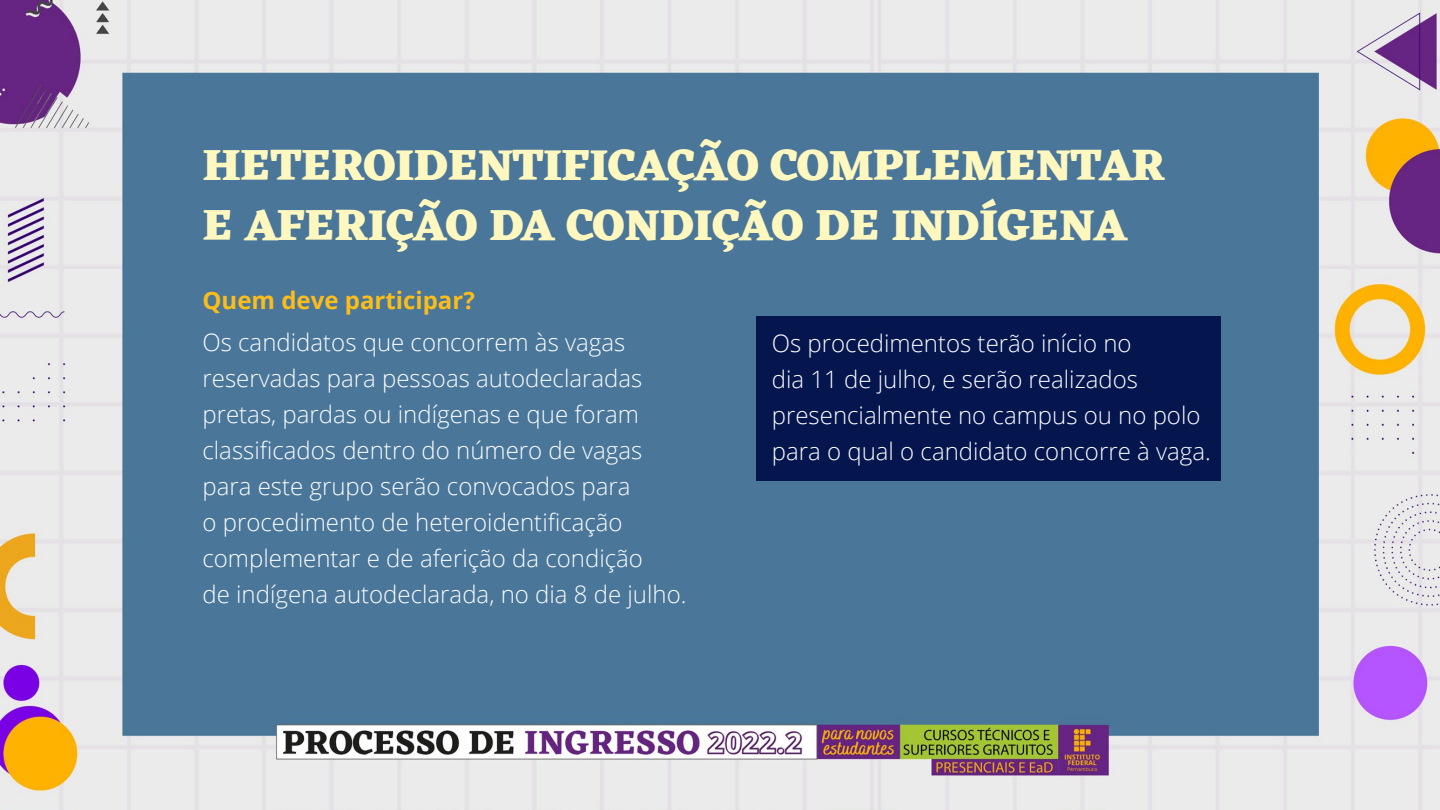
<style>
.page{position:relative;width:1440px;height:810px;background:#fff}
.page>*{position:absolute;margin:0;border:0;box-sizing:border-box;transform-origin:0 0}
.t1{font:800 45px/60px "Eczar";letter-spacing:-.015em;color:#fef7bf}
.t2{font:300 24px/36px "Open Sans";color:#fbfdff}
.t3{font:700 24px "Open Sans";color:#fbbd1b}
</style>
<div class="page">
<img style="left:0;top:0;width:1440px;height:810px">
<div style="left:756px;top:316px;width:465px;height:166px;background:#05164e"></div>
<h1 class="t1" style="left:203px;top:134px;width:964px">HETEROIDENTIFICAÇÃO COMPLEMENTAR<br>E AFERIÇÃO DA CONDIÇÃO DE INDÍGENA</h1>
<p class="t3" style="left:202px;top:284px;width:274px">Quem deve participar?</p>
<p class="t2" style="left:202px;top:324px;width:485px">Os candidatos que concorrem às vagas reservadas para pessoas autodeclaradas pretas, pardas ou indígenas e que foram classificados dentro do número de vagas para este grupo serão convocados para<br>o procedimento de heteroidentificação complementar e de aferição da condição<br>de indígena autodeclarada, no dia 8 de julho.</p>
<p class="t2" style="left:772px;top:324px;width:440px">Os procedimentos terão início no<br>dia 11 de julho, e serão realizados presencialmente no campus ou no polo para o qual o candidato concorre à vaga.</p>
</div>
